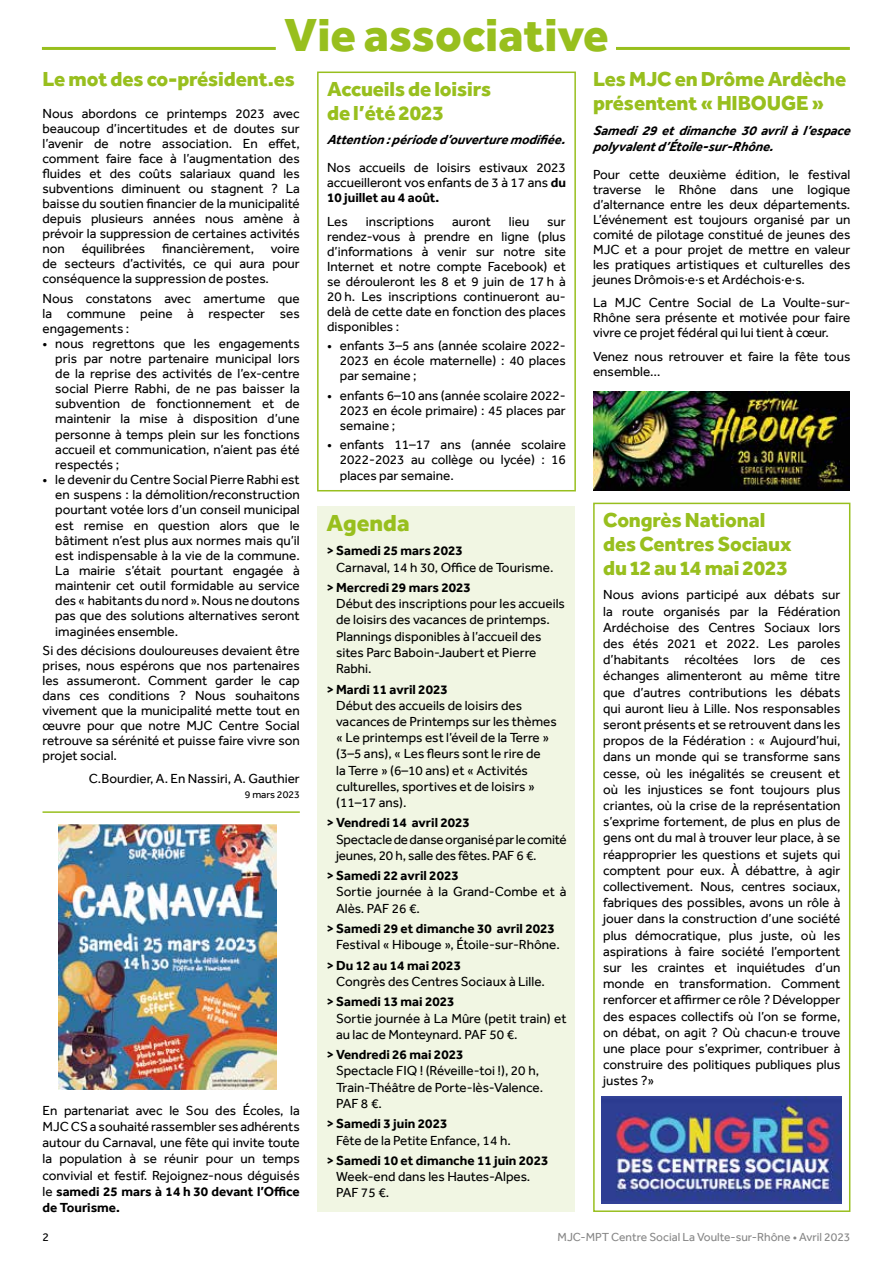
<style>
.page{position:relative;width:893px;height:1263px;background:#fff}
.page>*{position:absolute;margin:0;border:0;box-sizing:border-box;transform-origin:0 0}
.t1{font:800 48px "Effra";color:#98bf1e}
.t2{font:800 24px "Effra";color:#98bf1e}
.t3{font:800 21px/24px "Effra";letter-spacing:-.005em;color:#98bf1e}
.t4{font:13.5px/16.2px "Effra";color:#000;text-align:justify}
.t5{font:700 13.5px "Effra";color:#000}
.t6{font:italic 700 13.5px/16.2px "Effra";color:#000}
.t7{font:12px "Effra";color:#878787}
.t8{font:12px "Effra";color:#000}
.t9{font:10.5px "Effra";color:#000}
.s1{font-weight:700}
</style>
<div class="page">
<div style="left:317px;top:72px;width:259px;height:419px;border:2px solid #98bf1e"></div>
<hr style="left:616px;top:47px;width:234px;height:3px;background:#98bf1e">
<hr style="left:42px;top:47px;width:234px;height:3px;background:#98bf1e">
<div style="left:318px;top:506px;width:257px;height:706px;background:#f1f6e3"></div>
<div style="left:593px;top:503px;width:257px;height:709px;border:2px solid #98bf1e"></div>
<img style="left:601px;top:1097px;width:241px;height:106px">
<img style="left:58px;top:824px;width:218px;height:265px">
<img style="left:594px;top:392px;width:255px;height:99px">
<hr style="left:43px;top:811px;width:257px;height:2px;background:#98bf1e">
<h1 class="t1" style="left:284px;top:5px;width:326px">Vie associative</h1>
<h3 class="t3" style="left:43px;top:67px;width:254px">Le mot des co-président.es</h3>
<p class="t4" style="left:43px;top:106px;width:259px;line-height:15px">Nous abordons ce printemps 2023 avec beaucoup d’incertitudes et de doutes sur l’avenir de notre association. En effet, comment faire face à l’augmentation des fluides et des coûts salariaux quand les subventions diminuent ou stagnent ? La baisse du soutien financier de la municipalité depuis plusieurs années nous amène à prévoir la suppression de certaines activités non équilibrées financièrement, voire de secteurs d’activités, ce qui aura pour conséquence la suppression de postes.</p>
<p class="t4" style="left:43px;top:290px;width:259px;line-height:15px">Nous constatons avec amertume que la commune peine à respecter ses engagements :</p>
<p class="t4" style="left:55px;top:335px;width:246px;line-height:15.1px;text-indent:-13px">• nous regrettons que les engagements pris par notre partenaire municipal lors de la reprise des activités de l’ex-centre social Pierre Rabhi, de ne pas baisser la subvention de fonctionnement et de maintenir la mise à disposition d’une personne à temps plein sur les fonctions accueil et communication, n’aient pas été respectés ;</p>
<p class="t4" style="left:55px;top:472px;width:246px;line-height:15.1px;text-indent:-13px">• le devenir du Centre Social Pierre Rabhi est en suspens : la démolition/reconstruction pourtant votée lors d’un conseil municipal est remise en question alors que le bâtiment n’est plus aux normes mais qu’il est indispensable à la vie de la commune.<br>La mairie s’était pourtant engagée à maintenir cet outil formidable au service des « habitants du nord ». Nous ne doutons pas que des solutions alternatives seront imaginées ensemble.</p>
<p class="t4" style="left:43px;top:643px;width:259px;line-height:15px">Si des décisions douloureuses devaient être prises, nous espérons que nos partenaires les assumeront. Comment garder le cap dans ces conditions ? Nous souhaitons vivement que la municipalité mette tout en œuvre pour que notre MJC Centre Social retrouve sa sérénité et puisse faire vivre son projet social.</p>
<p class="t4" style="left:89px;top:770px;width:212px">C.Bourdier, A. En Nassiri, A. Gauthier</p>
<p class="t9" style="left:245px;top:789px;width:57px">9 mars 2023</p>
<p class="t4" style="left:43px;top:1102px;width:259px">En partenariat avec le Sou des Écoles, la MJC CS a souhaité rassembler ses adhérents autour du Carnaval, une fête qui invite toute la population à se réunir pour un temps convivial et festif. Rejoignez-nous déguisés le <span class="s1">samedi 25 mars à 14 h 30 devant l’Office de Tourisme.</span></p>
<h3 class="t3" style="left:327px;top:76px;width:166px">Accueils de loisirs de l’été 2023</h3>
<p class="t6" style="left:327px;top:131px;width:242px">Attention :p ériode d ’ouverture modifiée.</p>
<p class="t4" style="left:327px;top:160px;width:240px;line-height:15px">Nos accueils de loisirs estivaux 2023 accueilleront vos enfants de 3 à 17 ans <span class="s1">du 10 juillet au 4 août.</span></p>
<p class="t4" style="left:327px;top:213px;width:22px">Les</p>
<p class="t4" style="left:366px;top:213px;width:70px">inscriptions</p>
<p class="t4" style="left:452px;top:213px;width:40px">auront</p>
<p class="t4" style="left:509px;top:213px;width:22px">lieu</p>
<p class="t4" style="left:327px;top:213px;width:240px;line-height:15px;text-indent:220px">sur rendez-vous à prendre en ligne (plus d’informations à venir sur notre site Internet et notre compte Facebook) et se dérouleront les 8 et 9 juin de 17 h à 20 h. Les inscriptions continueront au&shy;delà de cette date en fonction des places disponibles :</p>
<p class="t4" style="left:340px;top:338px;width:228px;line-height:15.1px;text-indent:-13px">• enfants 3–5 ans (année scolaire 2022- 2023 en école maternelle) : 40 places par semaine ;</p>
<p class="t4" style="left:340px;top:387px;width:228px;line-height:15.1px;text-indent:-13px">• enfants 6–10 ans (année scolaire 2022- 2023 en école primaire) : 45 places par semaine ;</p>
<p class="t4" style="left:340px;top:437px;width:228px;line-height:15.1px;text-indent:-13px">• enfants 11–17 ans (année scolaire 2022-2023 au collège ou lycée) : 16 places par semaine.</p>
<h2 class="t2" style="left:326px;top:508px;width:85px">Agenda</h2>
<p class="t5" style="left:326px;top:543px;width:138px">&gt; Samedi 25 mars 2023</p>
<p class="t4" style="left:336px;top:559px;width:219px">Carnaval, 14 h 30, Office de Tourisme.</p>
<p class="t5" style="left:326px;top:579px;width:146px">&gt; Mercredi 29 mars 2023</p>
<p class="t4" style="left:336px;top:595px;width:230px;text-align:left">Début des inscriptions pour les accueils de loisirs des vacances de printemps.<br>Plannings disponibles à l’accueil des sites Parc Baboin-Jaubert et Pierre<br>Rabhi.</p>
<p class="t5" style="left:326px;top:681px;width:123px">&gt; Mardi 11 avril 2023</p>
<p class="t4" style="left:336px;top:697px;width:222px;text-align:left">Début des accueils de loisirs des vacances de Printemps sur les thèmes « Le printemps est l’éveil de la Terre » (3–5 ans), « Les fleurs sont le rire de<br>la Terre » (6–10 ans) et « Activités culturelles, sportives et de loisirs » (11–17 ans).</p>
<p class="t5" style="left:326px;top:815px;width:145px">&gt; Vendredi 14 avril 2023</p>
<p class="t4" style="left:336px;top:831px;width:232px">Spectacle de danse organisé par le comité jeunes, 20 h, salle des fêtes. PAF 6 €.</p>
<p class="t5" style="left:326px;top:868px;width:134px">&gt; Samedi 22 avril 2023</p>
<p class="t4" style="left:336px;top:884px;width:232px">Sortie journée à la Grand-Combe et à<br>Alès. PAF 26 €.</p>
<p class="t5" style="left:326px;top:920px;width:230px">&gt; Samedi 29 et dimanche 30 avril 2023</p>
<p class="t4" style="left:336px;top:936px;width:225px">Festival « Hibouge », Étoile-sur-Rhône.</p>
<p class="t5" style="left:326px;top:957px;width:136px">&gt; Du 12 au 14 mai 2023</p>
<p class="t4" style="left:336px;top:973px;width:210px">Congrès des Centres Sociaux à Lille.</p>
<p class="t5" style="left:326px;top:994px;width:130px">&gt; Samedi 13 mai 2023</p>
<p class="t4" style="left:336px;top:1010px;width:232px">Sortie journée à La Mûre (petit train) et au lac de Monteynard. PAF 50 €.</p>
<p class="t5" style="left:326px;top:1047px;width:139px">&gt; Vendredi 26 mai 2023</p>
<p class="t4" style="left:336px;top:1063px;width:209px;text-align:left">Spectacle FIQ ! (Réveille-toi !), 20 h,<br>Train-Théâtre de Porte-lès-Valence.<br>PAF 8 €.</p>
<p class="t5" style="left:326px;top:1116px;width:123px">&gt; Samedi 3 juin 2023</p>
<p class="t4" style="left:336px;top:1132px;width:176px">Fête de la Petite Enfance, 14 h.</p>
<p class="t5" style="left:326px;top:1152px;width:224px">&gt; Samedi 10 et dimanche 11 juin 2023</p>
<p class="t4" style="left:336px;top:1168px;width:196px">Week-end dans les Hautes-Alpes.<br>PAF 75 €.</p>
<h3 class="t3" style="left:593px;top:67px;width:255px">Les MJC en Drôme Ardèche présentent « HIBOUGE »</h3>
<p class="t6" style="left:593px;top:122px;width:262px">Samedi 29 et dimanche 30 avril à l ’espace polyvalent d ’Étoile-sur-Rhône.</p>
<p class="t4" style="left:593px;top:167px;width:259px;line-height:15px">Pour cette deuxième édition, le festival traverse le Rhône dans une logique d’alternance entre les deux départements.<br>L’événement est toujours organisé par un comité de pilotage constitué de jeunes des MJC et a pour projet de mettre en valeur les pratiques artistiques et culturelles des jeunes Drômois.e.s et Ardéchois.e.s.</p>
<p class="t4" style="left:593px;top:295px;width:259px;line-height:15px">La MJC Centre Social de La Voulte-sur-Rhône sera présente et motivée pour faire vivre ce projet fédéral qui lui tient à cœur.</p>
<p class="t4" style="left:593px;top:349px;width:259px;line-height:15px">Venez nous retrouver et faire la fête tous ensemble…</p>
<h3 class="t3" style="left:603px;top:507px;width:190px">Congrès National des Centres Sociaux du 12 au 14 mai 2023</h3>
<p class="t4" style="left:603px;top:587px;width:239px">Nous avions participé aux débats sur la route organisés par la Fédération Ardéchoise des Centres Sociaux lors des étés 2021 et 2022. Les paroles d’habitants récoltées lors de ces échanges alimenteront au même titre que d’autres contributions les débats qui auront lieu à Lille. Nos responsables seront présents et se retrouvent dans les propos de la Fédération : « Aujourd’hui, dans un monde qui se transforme sans cesse, où les inégalités se creusent et où les injustices se font toujours plus criantes, où la crise de la représentation s’exprime fortement, de plus en plus de gens ont du mal à trouver leur place, à se réapproprier les questions et sujets qui comptent pour eux. À débattre, à agir collectivement. Nous, centres sociaux, fabriques des possibles, avons un rôle à jouer dans la construction d’une société plus démocratique, plus juste, où les aspirations à faire société l’emportent sur les craintes et inquiétudes d’un monde en transformation. Comment renforcer et affirmer ce rôle ? Développer des espaces collectifs où l’on se forme, on débat, on agit ? Où chacun·e trouve une place pour s’exprimer, contribuer à construire des politiques publiques plus justes ?»</p>
<p class="t8" style="left:43px;top:1230px;width:8px">2</p>
<p class="t7" style="left:558px;top:1230px;width:294px">MJC-MPT Centre Social La Voulte-sur-Rhône • Avril 2023</p>
</div>
